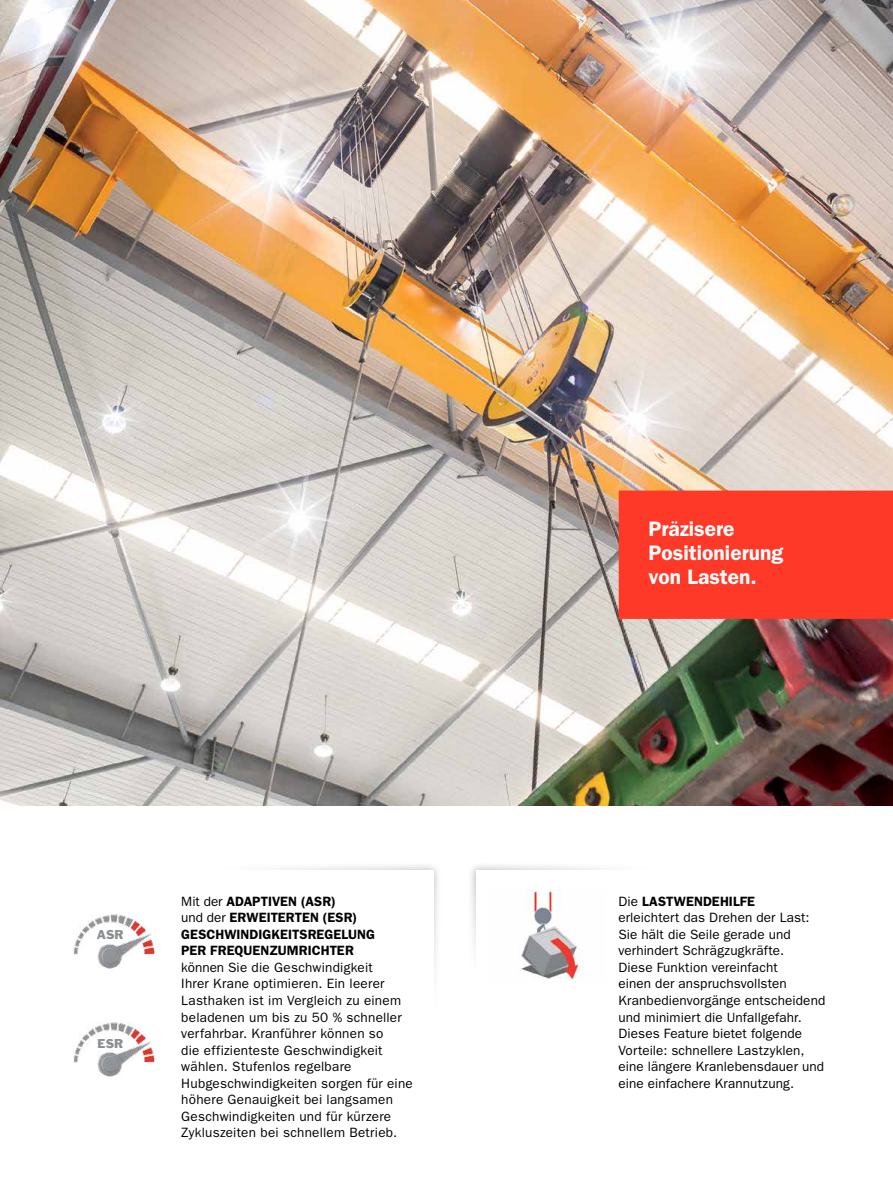
<style>
.page{position:relative;width:893px;height:1191px;background:#fff}
.page>*{position:absolute;margin:0;border:0;box-sizing:border-box;transform-origin:0 0}
.t1{font:600 21px/24px "ITC Franklin Gothic Std";color:#fff}
.t2{font:13.5px/16.5px "ITC Franklin Gothic Std";letter-spacing:.015em;color:#000}
.t3{font:600 13.5px/16.5px "ITC Franklin Gothic Std";letter-spacing:.005em;color:#000}
.t4{font:11.85px "Franklin Gothic Std";color:#8b8e90}
.s1{font-weight:400}
.s2{font-weight:600}
</style>
<div class="page">
<img style="left:0;top:0;width:893px;height:805px">
<div style="left:91px;top:861px;width:352px;height:183px;background:#000;opacity:.38"></div>
<div style="left:100px;top:870px;width:334px;height:165px;background:#fff"></div>
<div style="left:467px;top:861px;width:352px;height:182px;background:#000;opacity:.38"></div>
<div style="left:476px;top:870px;width:334px;height:165px;background:#fff"></div>
<div style="left:619px;top:490px;width:274px;height:129px;background:#ff3927"></div>
<img style="left:521px;top:889px;width:62px;height:92px">
<img style="left:73px;top:883px;width:85px;height:108px">
<img style="left:73px;top:991px;width:100px;height:86px">
<p class="t4" style="left:97px;top:927px;width:28px">ASR</p>
<p class="t4" style="left:98px;top:1035px;width:27px">ESR</p>
<p class="t3" style="left:181px;top:893px;width:195px"><span class="s1">Mit der</span> ADAPTIVEN (ASR)<br><span class="s1">und der</span> ERWEITERTEN (ESR)<br>GESCHWINDIGKEITSREGELUNG<br>PER FREQUENZUMRICHTER</p>
<p class="t2" style="left:181px;top:959px;width:233px">können Sie die Geschwindigkeit<br>Ihrer Krane optimieren. Ein leerer Lasthaken ist im Vergleich zu einem beladenen um bis zu 50 % schneller verfahrbar. Kranführer können so<br>die effizienteste Geschwindigkeit wählen. Stufenlos regelbare Hubgeschwindigkeiten sorgen für eine höhere Genauigkeit bei langsamen Geschwindigkeiten und für kürzere Zykluszeiten bei schnellem Betrieb.</p>
<h1 class="t1" style="left:648px;top:517px;width:136px">Präzisere<br>Positionierung von Lasten.</h1>
<p class="t2" style="left:618px;top:893px;width:208px">Die <span class="s2">LASTWENDEHILFE<br></span>erleichtert das Drehen der Last:<br>Sie hält die Seile gerade und verhindert Schrägzugkräfte.<br>Diese Funktion vereinfacht<br>einen der anspruchsvollsten<br>Kranbedienvorgänge entscheidend und minimiert die Unfallgefahr.<br>Dieses Feature bietet folgende<br>Vorteile: schnellere Lastzyklen, eine längere Kranlebensdauer und eine einfachere Krannutzung.</p>
</div>
